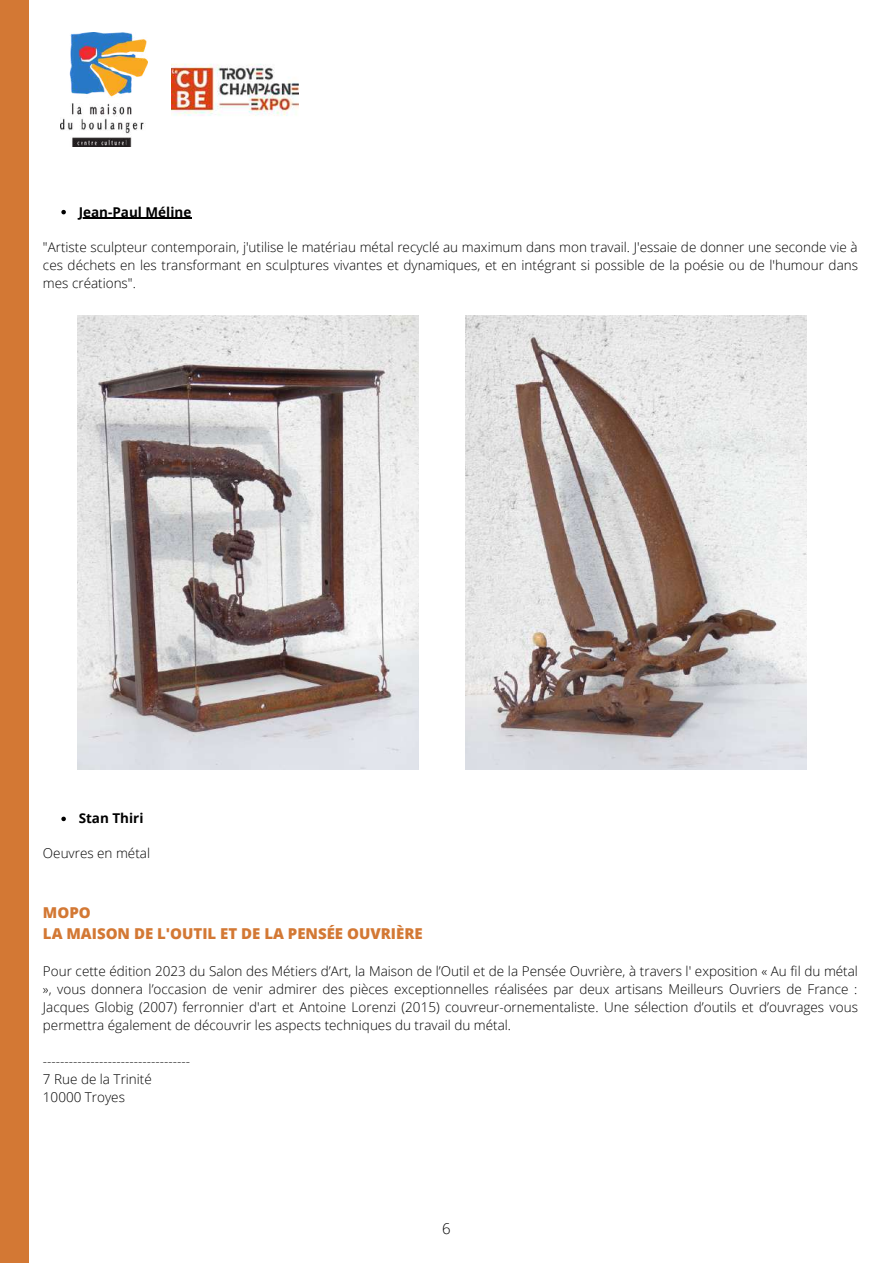
<style>
.page{position:relative;width:893px;height:1264px;background:#fff}
.page>*{position:absolute;margin:0;border:0;box-sizing:border-box;transform-origin:0 0}
.t1{font:800 15px/20.2px "Open Sans";color:#d37834}
.t2{font:300 15px "Open Sans";color:#000}
.t3{font:300 13.5px/18px "Open Sans";color:#000;text-align:justify}
.t4{font:700 13.5px "Open Sans";color:#000}
</style>
<div class="page">
<img style="left:60px;top:32px;width:87px;height:115px">
<img style="left:171px;top:63px;width:127px;height:53px">
<div style="left:0;top:0;width:29px;height:1262px;background:#d37834"></div>
<img style="left:77px;top:315px;width:341px;height:454px">
<img style="left:465px;top:315px;width:341px;height:454px">
<svg style="left:61px;top:210px;width:5px;height:4px"></svg>
<hr style="left:79px;top:218px;width:112px;height:1px;background:#000">
<svg style="left:61px;top:816px;width:5px;height:5px"></svg>
<p class="t4" style="left:79px;top:202px;width:114px">Jean-Paul Méline</p>
<p class="t3" style="left:43px;top:237px;width:816px">"Artiste sculpteur contemporain, j'utilise le matériau métal recyclé au maximum dans mon travail. J'essaie de donner une seconde vie à ces déchets en les transformant en sculptures vivantes et dynamiques, et en intégrant si possible de la poésie ou de l'humour dans mes créations".</p>
<p class="t4" style="left:79px;top:809px;width:66px">Stan Thiri</p>
<p class="t3" style="left:43px;top:843px;width:109px">Oeuvres en métal</p>
<p class="t1" style="left:43px;top:902px;width:381px">MOPO<br>LA MAISON DE L'OUTIL ET DE LA PENSÉE OUVRIÈRE</p>
<p class="t3" style="left:43px;top:961px;width:816px">Pour cette édition 2023 du Salon des Métiers d’Art, la Maison de l’Outil et de la Pensée Ouvrière, à travers l' exposition « Au fil du métal », vous donnera l’occasion de venir admirer des pièces exceptionnelles réalisées par deux artisans Meilleurs Ouvriers de France :<br>Jacques Globig (2007) ferronnier d'art et Antoine Lorenzi (2015) couvreur-ornementaliste. Une sélection d’outils et d’ouvrages vous permettra également de découvrir les aspects techniques du travail du métal.</p>
<p class="t3" style="left:43px;top:1051px;width:149px;text-align:left">----------------------------------<br>7 Rue de la Trinité<br>10000 Troyes</p>
<p class="t2" style="left:442px;top:1217px;width:10px">6</p>
</div>
